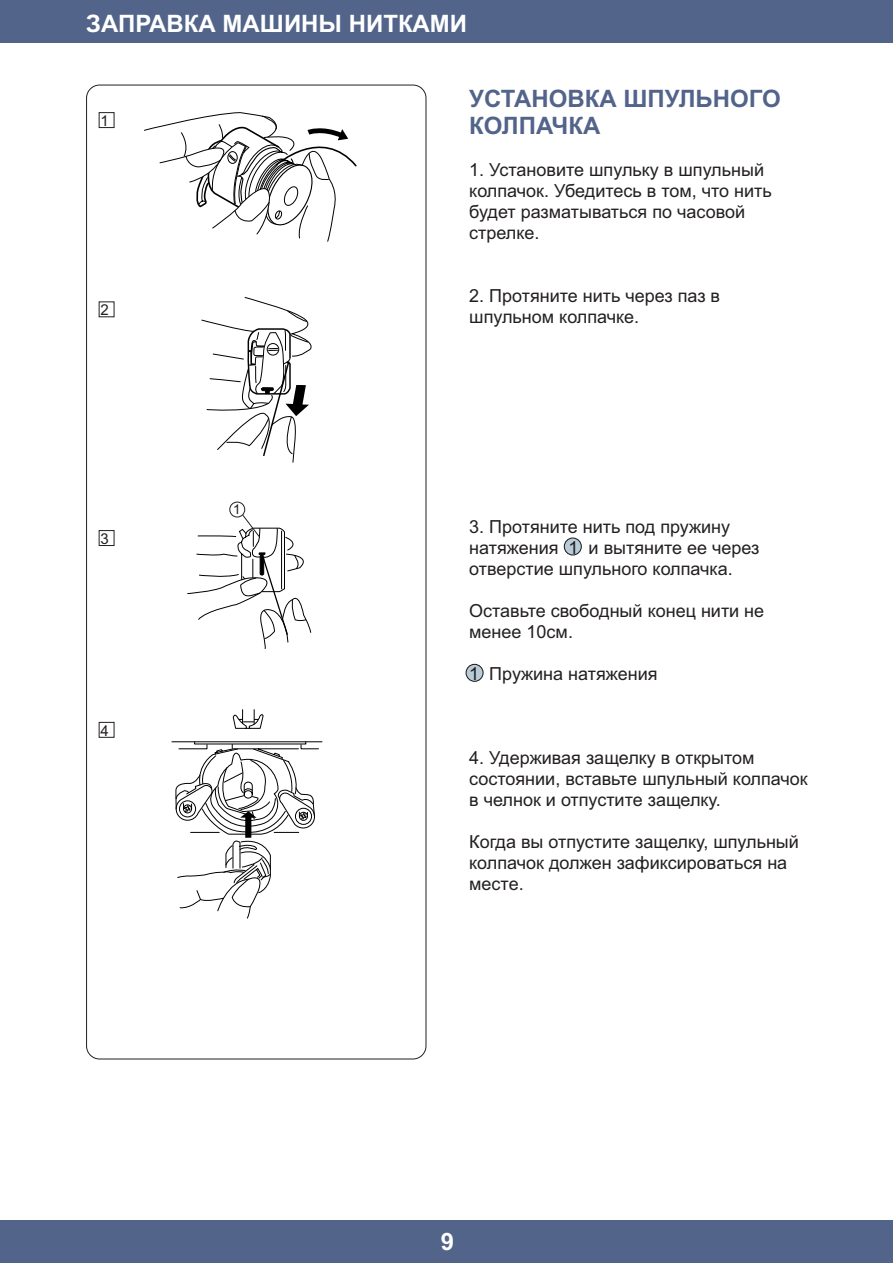
<style>
.page{position:relative;width:893px;height:1263px;background:#fff}
.page>*{position:absolute;margin:0;border:0;box-sizing:border-box;transform-origin:0 0}
.t1{font:700 24px/26.8px "Arial";color:#52648a}
.t2{font:700 24px "Arial";color:#fff}
.t3{font:18px/21px "Arial";color:#231f20}
.t4{font:15px "Arial";color:#231f20}
.t5{font:13.5px "Arial";color:#231f20}
</style>
<div class="page">
<div style="left:0;top:0;width:893px;height:43px;background:#52648a"></div>
<div style="left:0;top:1220px;width:893px;height:43px;background:#52648a"></div>
<svg style="left:86px;top:84px;width:341px;height:976px"></svg>
<svg style="left:201px;top:296px;width:123px;height:167px"></svg>
<div style="left:99px;top:530px;width:15px;height:16px;border:1px solid #231f20"></div>
<div style="left:99px;top:112px;width:15px;height:16px;border:1px solid #231f20"></div>
<div style="left:99px;top:722px;width:15px;height:15px;border:1px solid #231f20"></div>
<svg style="left:187px;top:502px;width:126px;height:148px"></svg>
<div style="left:564px;top:538px;width:18px;height:17px;background:#b8cbd6;border:1px solid #151616;border-radius:50%"></div>
<div style="left:466px;top:664px;width:17px;height:18px;background:#b8cbd6;border:1px solid #151616;border-radius:50%"></div>
<h1 class="t2" style="left:86px;top:15px;width:383px">ЗАПРАВКА МАШИНЫ НИТКАМИ</h1>
<p class="t4" style="left:101px;top:115px;width:10px">1</p>
<p class="t4" style="left:101px;top:304px;width:10px">2</p>
<p class="t4" style="left:101px;top:533px;width:10px">3</p>
<p class="t4" style="left:101px;top:725px;width:10px">4</p>
<p class="t5" style="left:233px;top:504px;width:9px">1</p>
<h1 class="t1" style="left:469px;top:87px;width:313px">УСТАНОВКА ШПУЛЬНОГО<br>КОЛПАЧКА</h1>
<p class="t3" style="left:469px;top:160px;width:304px">1. Установите шпульку в шпульный колпачок. Убедитесь в том, что нить будет разматываться по часовой стрелке.</p>
<p class="t3" style="left:469px;top:286px;width:252px">2. Протяните нить через паз в шпульном колпачке.</p>
<p class="t3" style="left:469px;top:517px;width:292px">3. Протяните нить под пружину натяжения 1 и вытяните ее через отверстие шпульного колпачка.</p>
<p class="t3" style="left:469px;top:601px;width:296px">Оставьте свободный конец нити не менее 10см.</p>
<p class="t3" style="left:469px;top:664px;width:190px">1 Пружина натяжения</p>
<p class="t3" style="left:469px;top:748px;width:340px">4. Удерживая защелку в открытом состоянии, вставьте шпульный колпачок в челнок и отпустите защелку.</p>
<p class="t3" style="left:469px;top:832px;width:331px">Когда вы отпустите защелку, шпульный колпачок должен зафиксироваться на месте.</p>
<h1 class="t2" style="left:441px;top:1233px;width:15px">9</h1>
</div>
